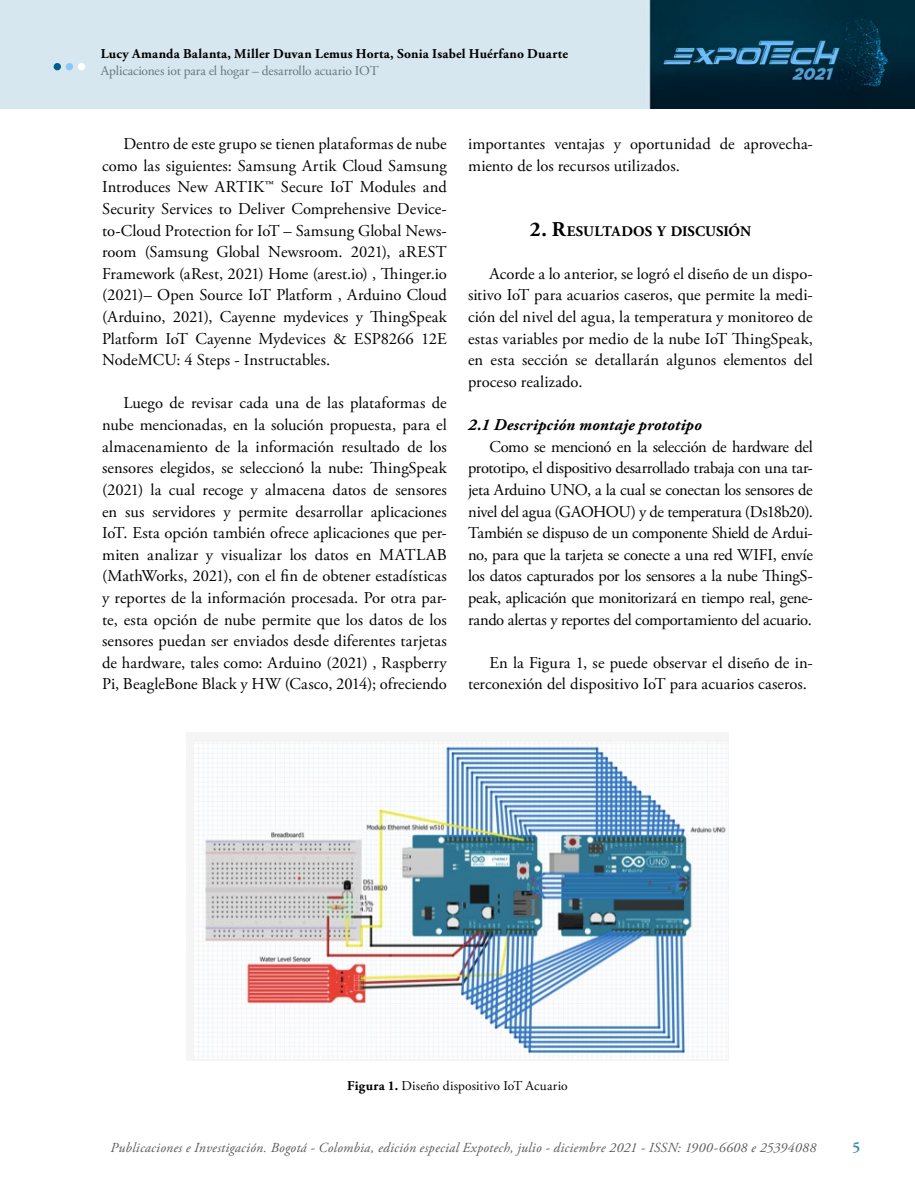
<style>
.page{position:relative;width:915px;height:1191px;background:#fff}
.page>*{position:absolute;margin:0;border:0;box-sizing:border-box;transform-origin:0 0}
.t1{font:16.5px/21.6px "Adobe Garamond Pro";letter-spacing:-.01em;color:#000;text-align:justify}
.t2{font:italic 700 16.5px "Adobe Garamond Pro";letter-spacing:.01em;color:#000}
.t3{font:700 15px "Adobe Garamond Pro";color:#3f8daf}
.t4{font:700 14.7px "Adobe Garamond Pro";letter-spacing:-.005em;color:#000}
.t5{font:italic 13.8px "Adobe Garamond Pro";letter-spacing:.02em;color:#58595b}
.t6{font:700 13.5px "Adobe Garamond Pro";letter-spacing:.015em;color:#000}
.t7{font:13.5px "Adobe Garamond Pro";letter-spacing:-.01em;color:#808285}
.t8{font:13.5px "Adobe Garamond Pro";color:#000}
.s1{font-size:21px}
.s2{font-weight:700}
</style>
<div class="page">
<img style="left:0;top:0;width:914px;height:109px">
<div style="left:54px;top:63px;width:7px;height:7px;background:#005f8a;border-radius:50%"></div>
<div style="left:66px;top:63px;width:7px;height:7px;background:#89c7f8;border-radius:50%"></div>
<div style="left:78px;top:63px;width:7px;height:7px;background:#fff;border-radius:50%"></div>
<img style="left:186px;top:739px;width:542px;height:321px">
<p class="t6" style="left:101px;top:46px;width:468px">Lucy Amanda Balanta, Miller Duvan Lemus Horta, Sonia Isabel Huérfano Duarte</p>
<p class="t7" style="left:101px;top:62px;width:279px">Aplicaciones iot para el hogar – desarrollo acuario IOT</p>
<p class="t1" style="left:102px;top:134px;width:346px;text-indent:21px">Dentro de este grupo se tienen plataformas de nube como las siguientes: Samsung Artik Cloud Samsung Introduces New ARTIK™ Secure IoT Modules and Security Services to Deliver Comprehensive Device&shy;to-Cloud Protection for IoT – Samsung Global News&shy;room (Samsung Global Newsroom. 2021), aREST Framework (aRest, 2021) Home (arest.io) , Thinger.io (2021)– Open Source IoT Platform , Arduino Cloud (Arduino, 2021), Cayenne mydevices y ThingSpeak Platform IoT Cayenne Mydevices &amp; ESP8266 12E NodeMCU: 4 Steps - Instructables.</p>
<p class="t1" style="left:102px;top:393px;width:346px;text-indent:21px">Luego de revisar cada una de las plataformas de nube mencionadas, en la solución propuesta, para el almacenamiento de la información resultado de los sensores elegidos, se seleccionó la nube: ThingSpeak (2021) la cual recoge y almacena datos de sensores en sus servidores y permite desarrollar aplicaciones IoT. Esta opción también ofrece aplicaciones que per&shy;miten analizar y visualizar los datos en MATLAB (MathWorks, 2021), con el fin de obtener estadísticas y reportes de la información procesada. Por otra par&shy;te, esta opción de nube permite que los datos de los sensores puedan ser enviados desde diferentes tarjetas de hardware, tales como: Arduino (2021) , Raspberry Pi, BeagleBone Black y HW (Casco, 2014); ofreciendo</p>
<p class="t1" style="left:468px;top:134px;width:346px">importantes ventajas y oportunidad de aprovecha&shy;miento de los recursos utilizados.</p>
<p class="t4" style="left:530px;top:222px;width:222px"><span class="s1">2. R</span>ESULTADOS Y DISCUSIÓN</p>
<p class="t1" style="left:468px;top:263px;width:346px;text-indent:21px">Acorde a lo anterior, se logró el diseño de un dispo&shy;sitivo IoT para acuarios caseros, que permite la medi&shy;ción del nivel del agua, la temperatura y monitoreo de estas variables por medio de la nube IoT ThingSpeak, en esta sección se detallarán algunos elementos del proceso realizado.</p>
<p class="t2" style="left:468px;top:415px;width:235px">2.1 Descripción montaje prototipo</p>
<p class="t1" style="left:468px;top:436px;width:346px;text-indent:21px">Como se mencionó en la selección de hardware del prototipo, el dispositivo desarrollado trabaja con una tar&shy;jeta Arduino UNO, a la cual se conectan los sensores de nivel del agua (GAOHOU) y de temperatura (Ds18b20).<br>También se dispuso de un componente Shield de Ardui&shy;no, para que la tarjeta se conecte a una red WIFI, envíe los datos capturados por los sensores a la nube ThingS&shy;peak, aplicación que monitorizará en tiempo real, gene&shy;rando alertas y reportes del comportamiento del acuario.</p>
<p class="t1" style="left:468px;top:652px;width:346px;text-indent:21px">En la Figura 1, se puede observar el diseño de in&shy;terconexión del dispositivo IoT para acuarios caseros.</p>
<p class="t8" style="left:347px;top:1077px;width:222px"><span class="s2">Figura 1.</span> Diseño dispositivo IoT Acuario</p>
<p class="t5" style="left:111px;top:1139px;width:707px">Publicaciones e Investigación. Bogotá - Colombia, edición especial Expotech, julio - diciembre 2021 - ISSN: 1900-6608 e 25394088</p>
<p class="t3" style="left:852px;top:1138px;width:9px">5</p>
</div>
